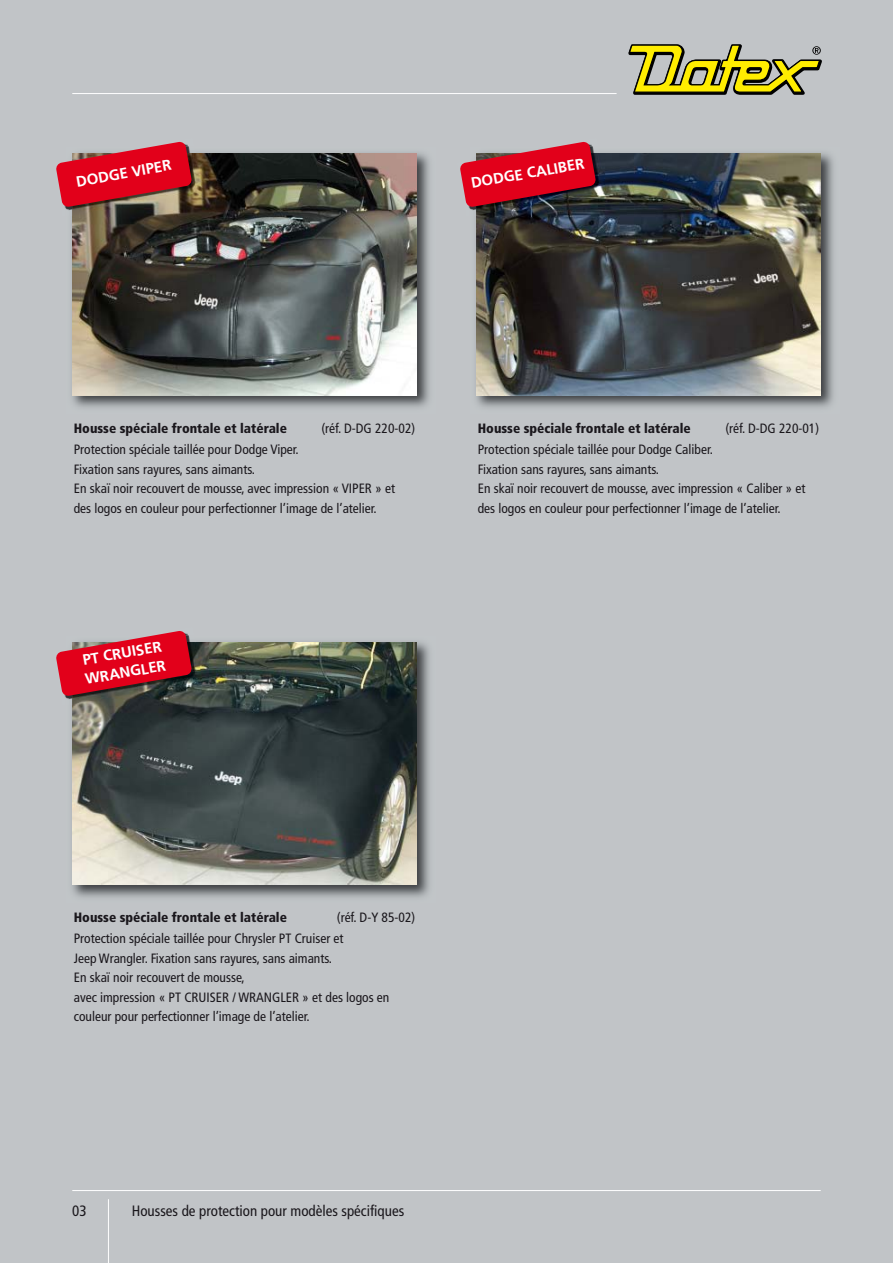
<style>
.page{position:relative;width:893px;height:1263px;background:#c1c4c7}
.page>*{position:absolute;margin:0;border:0;box-sizing:border-box;transform-origin:0 0}
.t1{font:condensed 15px "Frutiger";color:#1a171c}
.t2{font:700 15px/19.5px "Frutiger";color:#fff}
.t3{font:condensed 13.5px/19.5px "Frutiger";color:#1a171c}
.t4{font:900 condensed 13.5px "Frutiger";color:#1a171c}
</style>
<div class="page">
<hr style="left:72px;top:1190px;width:749px;height:1px;background:#fff">
<hr style="left:108px;top:1199px;width:1px;height:64px;background:#fff">
<hr style="left:72px;top:93px;width:545px;height:1px;background:#fff">
<svg style="left:628px;top:44px;width:194px;height:51px"></svg>
<img style="left:72px;top:152px;width:358px;height:256px">
<img style="left:72px;top:153px;width:345px;height:242px">
<img style="left:476px;top:152px;width:358px;height:256px">
<img style="left:476px;top:153px;width:345px;height:242px">
<img style="left:72px;top:642px;width:358px;height:256px">
<img style="left:72px;top:642px;width:345px;height:242px">
<img style="left:65px;top:207px;width:7px;height:3px">
<img style="left:72px;top:153px;width:130px;height:62px">
<svg style="left:56px;top:141px;width:136px;height:66px"></svg>
<img style="left:469px;top:207px;width:7px;height:3px">
<img style="left:476px;top:153px;width:130px;height:62px">
<svg style="left:460px;top:142px;width:136px;height:65px;background:#bb2739"></svg>
<img style="left:65px;top:696px;width:7px;height:3px">
<img style="left:72px;top:642px;width:130px;height:62px">
<svg style="left:56px;top:631px;width:136px;height:65px;background:#be2b3b"></svg>
<p class="t2" style="left:75px;top:173px;width:98px;rotate:-10deg">DODGE VIPER</p>
<p class="t2" style="left:470px;top:175px;width:116px;rotate:-10deg">DODGE CALIBER</p>
<p class="t4" style="left:74px;top:422px;width:215px">Housse spéciale frontale et latérale</p>
<p class="t3" style="left:321px;top:419px;width:95px">(réf. D-DG 220-02)</p>
<p class="t3" style="left:74px;top:441px;width:323px">Protection spéciale taillée pour Dodge Viper.<br>Fixation sans rayures, sans aimants.<br>En skaï noir recouvert de mousse, avec impression « VIPER » et des logos en couleur pour perfectionner l’image de l’atelier.</p>
<p class="t2" style="left:80px;top:652px;width:83px;rotate:-10deg">PT CRUISER<br>WRANGLER</p>
<p class="t4" style="left:478px;top:422px;width:215px">Housse spéciale frontale et latérale</p>
<p class="t3" style="left:725px;top:419px;width:95px">(réf. D-DG 220-01)</p>
<p class="t3" style="left:478px;top:441px;width:329px">Protection spéciale taillée pour Dodge Caliber.<br>Fixation sans rayures, sans aimants.<br>En skaï noir recouvert de mousse, avec impression « Caliber » et des logos en couleur pour perfectionner l’image de l’atelier.</p>
<p class="t3" style="left:74px;top:907px;width:343px;line-height:21.6px;text-indent:263px">(réf. D-Y 85-02)<br>Protection spéciale taillée pour Chrysler PT Cruiser et</p>
<p class="t3" style="left:74px;top:949px;width:317px">Jeep Wrangler. Fixation sans rayures, sans aimants.<br>En skaï noir recouvert de mousse,<br>avec impression « PT CRUISER / WRANGLER » et des logos en couleur pour perfectionner l’image de l’atelier.</p>
<p class="t4" style="left:74px;top:911px;width:215px">Housse spéciale frontale et latérale</p>
<p class="t1" style="left:72px;top:1204px;width:16px">03</p>
<p class="t1" style="left:132px;top:1204px;width:274px">Housses de protection pour modèles spécifiques</p>
</div>
